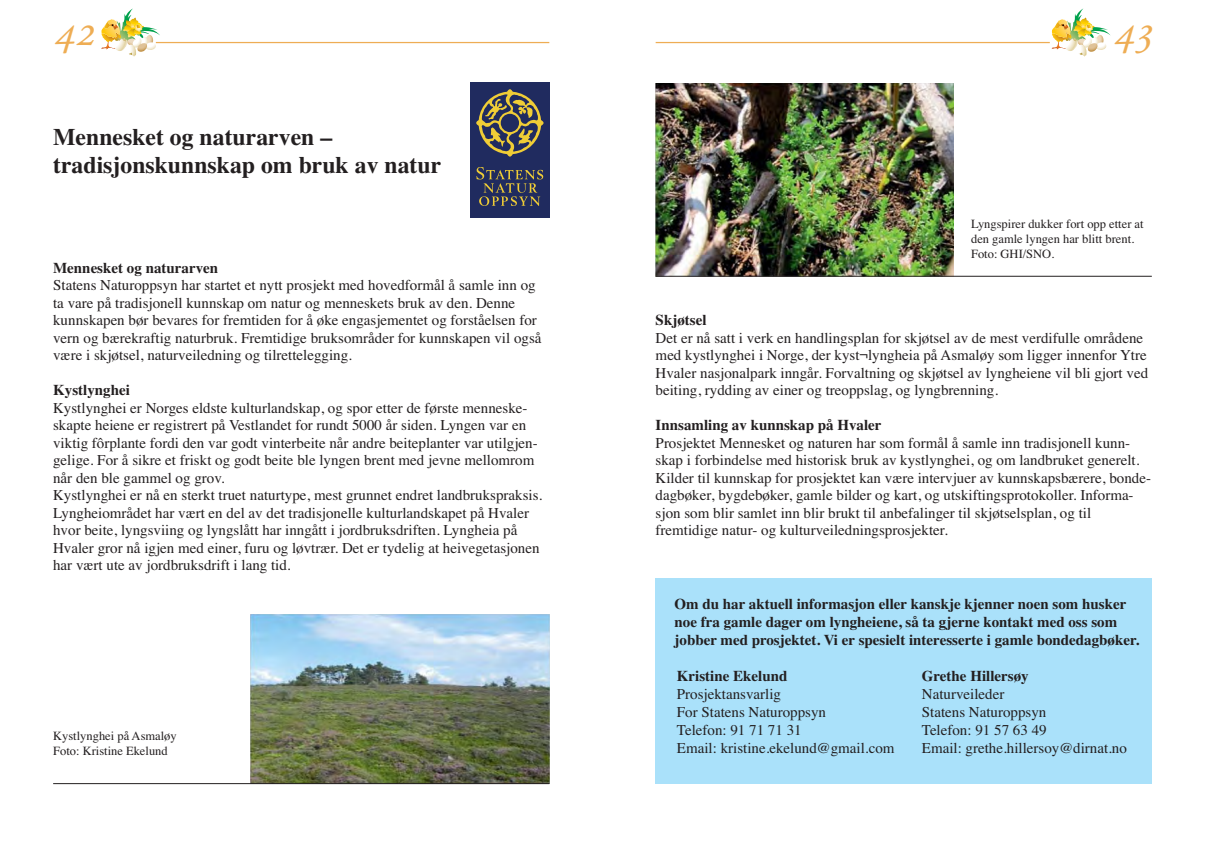
<style>
.page{position:relative;width:1205px;height:851px;background:#fff}
.page>*{position:absolute;margin:0;border:0;box-sizing:border-box;transform-origin:0 0}
.t1{font:italic 45px "Adobe Garamond Exp";color:#eead54}
.t2{font:700 23.75px/28.5px "Times";color:#231f20}
.t3{font:15px/17.5px "Times";color:#231f20}
.t4{font:700 15px/18px "Times";color:#231f20}
.t5{font:12.5px/15px "Times";color:#231f20}
</style>
<div class="page">
<div style="left:656px;top:577px;width:496px;height:206px;background:#aae1fa"></div>
<hr style="left:656px;top:42px;width:394px;height:1px;background:#eead54">
<svg style="left:1051px;top:8px;width:59px;height:49px"></svg>
<hr style="left:156px;top:42px;width:393px;height:1px;background:#eead54">
<svg style="left:101px;top:8px;width:59px;height:49px"></svg>
<div style="left:470px;top:81px;width:79px;height:136px;background:#202b5f"></div>
<svg style="left:476px;top:89px;width:67px;height:67px"></svg>
<svg style="left:476px;top:167px;width:67px;height:39px"></svg>
<img style="left:250px;top:614px;width:299px;height:169px">
<img style="left:656px;top:83px;width:297px;height:193px">
<hr style="left:53px;top:783px;width:496px;height:1px;background:#231f20">
<hr style="left:656px;top:276px;width:496px;height:1px;background:#231f20">
<h1 class="t1" style="left:53px;top:12px;width:42px">42</h1>
<h2 class="t2" style="left:53px;top:124px;width:390px">Mennesket og naturarven – tradisjonskunnskap om bruk av natur</h2>
<p class="t4" style="left:53px;top:260px;width:166px">Mennesket og naturarven</p>
<p class="t3" style="left:53px;top:278px;width:490px">Statens Naturoppsyn har startet et nytt prosjekt med hovedformål å samle inn og ta vare på tradisjonell kunnskap om natur og menneskets bruk av den. Denne kunnskapen bør bevares for fremtiden for å øke engasjementet og forståelsen for vern og bærekraftig naturbruk. Fremtidige bruksområder for kunnskapen vil også være i skjøtsel, naturveiledning og tilrettelegging.</p>
<p class="t4" style="left:53px;top:382px;width:78px">Kystlynghei</p>
<p class="t3" style="left:53px;top:400px;width:491px">Kystlynghei er Norges eldste kulturlandskap, og spor etter de første menneske&shy;skapte heiene er registrert på Vestlandet for rundt 5000 år siden. Lyngen var en viktig fôrplante fordi den var godt vinterbeite når andre beiteplanter var utilgjen - gelige. For å sikre et friskt og godt beite ble lyngen brent med jevne mellomrom når den ble gammel og grov.<br>Kystlynghei er nå en sterkt truet naturtype, mest grunnet endret landbrukspraksis.<br>Lyngheiområdet har vært en del av det tradisjonelle kulturlandskapet på Hvaler hvor beite, lyngsviing og lyngslått har inngått i jordbruksdriften. Lyngheia på Hvaler gror nå igjen med einer, furu og løvtrær. Det er tydelig at heivegetasjonen har vært ute av jordbruksdrift i lang tid.</p>
<p class="t5" style="left:53px;top:729px;width:125px">Kystlynghei på Asmaløy<br>Foto: Kristine Ekelund</p>
<h1 class="t1" style="left:1113px;top:12px;width:40px">43</h1>
<p class="t5" style="left:971px;top:217px;width:174px">Lyngspirer dukker fort opp etter at den gamle lyngen har blitt brent.<br>Foto: GHI/SNO.</p>
<p class="t4" style="left:656px;top:312px;width:52px">Skjøtsel</p>
<p class="t3" style="left:656px;top:330px;width:494px">Det er nå satt i verk en handlingsplan for skjøtsel av de mest verdifulle områdene med kystlynghei i Norge, der kyst¬lyngheia på Asmaløy som ligger innenfor Ytre Hvaler nasjonalpark inngår. Forvaltning og skjøtsel av lyngheiene vil bli gjort ved beiting, rydding av einer og treoppslag, og lyngbrenning.</p>
<p class="t4" style="left:656px;top:417px;width:227px">Innsamling av kunnskap på Hvaler</p>
<p class="t3" style="left:656px;top:435px;width:497px">Prosjektet Mennesket og naturen har som formål å samle inn tradisjonell kunn&shy;skap i forbindelse med historisk bruk av kystlynghei, og om landbruket generelt.<br>Kilder til kunnskap for prosjektet kan være intervjuer av kunnskapsbærere, bonde&shy;dagbøker, bygdebøker, gamle bilder og kart, og utskiftingsprotokoller. Informa&shy;sjon som blir samlet inn blir brukt til anbefalinger til skjøtselsplan, og til fremtidige natur- og kulturveiledningsprosjekter.</p>
<p class="t4" style="left:674px;top:596px;width:466px">Om du har aktuell informasjon eller kanskje kjenner noen som husker noe fra gamle dager om lyngheiene, så ta gjerne kontakt med oss som jobber med prosjektet. Vi er spesielt interesserte i gamle bondedagbøker.</p>
<p class="t4" style="left:677px;top:668px;width:112px">Kristine Ekelund</p>
<p class="t3" style="left:677px;top:686px;width:219px;line-height:18px">Prosjektansvarlig<br>For Statens Naturoppsyn<br>Telefon: 91 71 71 31<br>Email: kristine.ekelund@gmail.com</p>
<p class="t4" style="left:922px;top:668px;width:108px">Grethe Hillersøy</p>
<p class="t3" style="left:922px;top:686px;width:207px;line-height:18px">Naturveileder<br>Statens Naturoppsyn<br>Telefon: 91 57 63 49<br>Email: grethe.hillersoy@dirnat.no</p>
</div>
